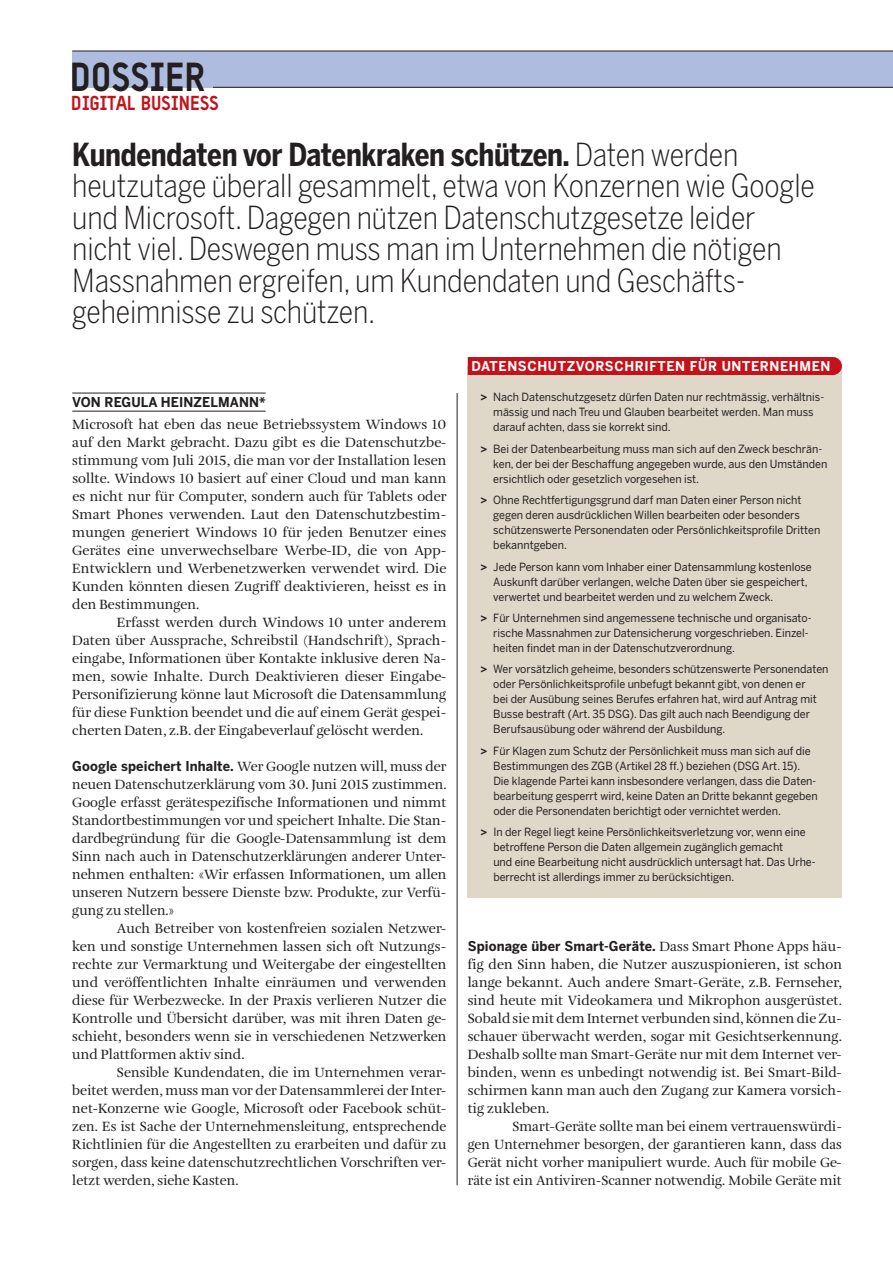
<style>
.page{position:relative;width:893px;height:1263px;background:#fff}
.page>*{position:absolute;margin:0;border:0;box-sizing:border-box;transform-origin:0 0}
.t1{font:900 39px "Typestar";letter-spacing:-.015em;color:#231f20;scale:.95 1}
.t2{font:300 31.5px/31.5px "Benton Sans Cond";letter-spacing:-.005em;color:#231f20}
.t3{font:900 19.5px "Typestar";letter-spacing:-.02em;color:#c4121a;scale:.95 1}
.t4{font:13.8px/18px "Amalia Pro";letter-spacing:.005em;color:#231f20;text-align:justify}
.t5{font:700 13.5px "Benton Sans";letter-spacing:.01em;color:#231f20;scale:.95 1}
.t6{font:700 13.5px "Benton Sans";letter-spacing:.05em;color:#fff;scale:.95 1}
.t7{font:11.25px/15px "Benton Sans";color:#231f20;scale:.95 1}
.s1{font-weight:700}
.s2{font-family:"Benton Sans";font-weight:700;font-size:13.5px}
.s3{font-family:"Amalia Pro";font-weight:400;font-size:13.8px}
</style>
<div class="page">
<div style="left:72px;top:51px;width:821px;height:36px;background:#aebcdf"></div>
<hr style="left:72px;top:51px;width:821px;height:1px;background:#231f20">
<hr style="left:213px;top:87px;width:680px;height:1px;background:#231f20">
<hr style="left:72px;top:393px;width:194px;height:1px;background:#231f20">
<hr style="left:72px;top:411px;width:194px;height:1px;background:#231f20">
<hr style="left:457px;top:393px;width:1px;height:792px;background:#231f20">
<div style="left:468px;top:366px;width:374px;height:531px;background:#dfd8c9"></div>
<div style="left:468px;top:357px;width:374px;height:18px;background:#c4121a"></div>
<h1 class="t1" style="left:70px;top:53px;width:144px">DOSSIER</h1>
<h3 class="t3" style="left:71px;top:91px;width:158px">DIGITAL BUSINESS</h3>
<p class="t2" style="left:72px;top:139px;width:744px"><span class="s1">Kundendaten vor Datenkraken schützen.</span> Daten werden heutzutage überall gesammelt, etwa von Konzernen wie Google und Microsoft. Dagegen nützen Datenschutzgesetze leider nicht viel. Deswegen muss man im Unternehmen die nötigen Massnahmen ergreifen, um Kundendaten und Geschäfts&shy;geheimnisse zu schützen.</p>
<p class="t5" style="left:72px;top:394px;width:205px">VON REGULA HEINZELMANN*</p>
<p class="t4" style="left:72px;top:416px;width:376px">Microsoft hat eben das neue Betriebssystem Windows 10 auf den Markt gebracht. Dazu gibt es die Datenschutzbe&shy;stimmung vom Juli 2015, die man vor der Installation lesen sollte. Windows 10 basiert auf einer Cloud und man kann es nicht nur für Computer, sondern auch für Tablets oder Smart Phones verwenden. Laut den Datenschutzbestim&shy;mungen generiert Windows 10 für jeden Benutzer eines Gerätes eine unverwechselbare Werbe-ID, die von App-Entwicklern und Werbenetzwerken verwendet wird. Die Kunden könnten diesen Zugriff deaktivieren, heisst es in den Bestimmungen.</p>
<p class="t4" style="left:72px;top:614px;width:376px;text-align:left;text-indent:45px">Erfasst werden durch Windows 10 unter anderem Daten über Aussprache, Schreibstil (Handschrift), Sprach&shy;eingabe, Informationen über Kontakte inklusive deren Na&shy;men, sowie Inhalte. Durch Deaktivieren dieser Eingabe-Personifizierung könne laut Microsoft die Datensammlung für diese Funktion beendet und die auf einem Gerät gespei&shy;cherten Daten, z.B. der Eingabeverlauf gelöscht werden.</p>
<p class="t4" style="left:72px;top:758px;width:376px"><span class="s2">GOOGLE SPEICHERT I NHALTE.</span> Wer Google nutzen will, muss der neuen Datenschutzerklärung vom 30. Juni 2015 zustimmen.<br>Google erfasst gerätespezifische Informationen und nimmt Standortbestimmungen vor und speichert Inhalte. Die Stan&shy;dardbegründung für die Google-Datensammlung ist dem Sinn nach auch in Datenschutzerklärungen anderer Unter&shy;nehmen enthalten: «Wir erfassen Informationen, um allen unseren Nutzern bessere Dienste bzw. Produkte, zur Verfü&shy;gung zu stellen.»</p>
<p class="t4" style="left:72px;top:920px;width:376px;text-indent:45px">Auch Betreiber von kostenfreien sozialen Netzwer&shy;ken und sonstige Unternehmen lassen sich oft Nutzungs&shy;rechte zur Vermarktung und Weitergabe der eingestellten und veröffentlichten Inhalte einräumen und verwenden diese für Werbezwecke. In der Praxis verlieren Nutzer die Kontrolle und Übersicht darüber, was mit ihren Daten ge&shy;schieht, besonders wenn sie in verschiedenen Netzwerken und Plattformen aktiv sind.</p>
<p class="t4" style="left:72px;top:1064px;width:376px;text-indent:45px">Sensible Kundendaten, die im Unternehmen verar&shy;beitet werden, muss man vor der Datensammlerei der Inter&shy;net-Konzerne wie Google, Microsoft oder Facebook schüt&shy;zen. Es ist Sache der Unternehmensleitung, entsprechende Richtlinien für die Angestellten zu erarbeiten und dafür zu sorgen, dass keine datenschutzrechtlichen Vorschriften ver&shy;letzt werden, siehe Kasten.</p>
<p class="t6" style="left:471px;top:358px;width:379px">DATENSCHUTZVORSCHRIFTEN FÜR UNTERNEHMEN</p>
<p class="t7" style="left:493px;top:390px;width:350px;text-indent:-13px"><span class="s1">&gt;</span> Nach Datenschutzgesetz dürfen Daten nur rechtmässig, verhältnis&shy;mässig und nach Treu und Glauben bearbeitet werden. Man muss darauf achten, dass sie korrekt sind.</p>
<p class="t7" style="left:493px;top:441px;width:353px;text-indent:-13px"><span class="s1">&gt;</span> Bei der Datenbearbeitung muss man sich auf den Zweck beschrän&shy;ken, der bei der Beschaffung angegeben wurde, aus den Umständen ersichtlich oder gesetzlich vorgesehen ist.</p>
<p class="t7" style="left:493px;top:493px;width:346px;text-indent:-13px"><span class="s1">&gt;</span> Ohne Rechtfertigungsgrund darf man Daten einer Person nicht gegen deren ausdrücklichen Willen bearbeiten oder besonders schützenswerte Personendaten oder Persönlichkeitsprofile Dritten bekanntgeben.</p>
<p class="t7" style="left:493px;top:559px;width:337px;text-indent:-13px"><span class="s1">&gt;</span> Jede Person kann vom Inhaber einer Datensammlung kostenlose<br>Auskunft darüber verlangen, welche Daten über sie gespeichert, verwertet und bearbeitet werden und zu welchem Zweck.</p>
<p class="t7" style="left:493px;top:610px;width:337px;text-indent:-13px"><span class="s1">&gt;</span> Für Unternehmen sind angemessene technische und organisato&shy;rische Massnahmen zur Datensicherung vorgeschrieben. Einzel&shy;heiten findet man in der Datenschutzverordnung.</p>
<p class="t7" style="left:493px;top:662px;width:354px;text-indent:-13px"><span class="s1">&gt;</span> Wer vorsätzlich geheime, besonders schützenswerte Personendaten oder Persönlichkeitsprofile unbefugt bekannt gibt, von denen er<br>bei der Ausübung seines Berufes erfahren hat, wird auf Antrag mit Busse bestraft (Art. 35 DSG). Das gilt auch nach Beendigung der Berufsausübung oder während der Ausbildung.</p>
<p class="t7" style="left:493px;top:743px;width:343px;text-indent:-13px"><span class="s1">&gt;</span> Für Klagen zum Schutz der Persönlichkeit muss man sich auf die Bestimmungen des ZGB (Artikel 28 ff.) beziehen (DSG Art. 15).<br>Die klagende Partei kann insbesondere verlangen, dass die Daten&shy;bearbeitung gesperrt wird, keine Daten an Dritte bekannt gegeben oder die Personendaten berichtigt oder vernichtet werden.</p>
<p class="t7" style="left:493px;top:825px;width:341px;text-indent:-13px"><span class="s1">&gt;</span> In der Regel liegt keine Persönlichkeitsverletzung vor, wenn eine betroffene Person die Daten allgemein zugänglich gemacht<br>und eine Bearbeitung nicht ausdrücklich untersagt hat. Das Urhe&shy;berrecht ist allerdings immer zu berücksichtigen.</p>
<p class="t5" style="left:468px;top:938px;width:395px">SPIONAGE ÜBER SMART-GERÄTE. <span class="s3">Dass Smart Phone Apps häu-</span></p>
<p class="t4" style="left:468px;top:956px;width:376px">fig den Sinn haben, die Nutzer auszuspionieren, ist schon lange bekannt. Auch andere Smart-Geräte, z.B. Fernseher, sind heute mit Videokamera und Mikrophon ausgerüstet.<br>Sobald sie mit dem Internet verbunden sind, können die Zu&shy;schauer überwacht werden, sogar mit Gesichtserkennung.<br>Deshalb sollte man Smart-Geräte nur mit dem Internet ver&shy;binden, wenn es unbedingt notwendig ist. Bei Smart-Bild&shy;schirmen kann man auch den Zugang zur Kamera vorsich&shy;tig zukleben.</p>
<p class="t4" style="left:468px;top:1118px;width:376px;text-align:left;text-indent:45px">Smart-Geräte sollte man bei einem vertrauenswürdi&shy;gen Unternehmer besorgen, der garantieren kann, dass das Gerät nicht vorher manipuliert wurde. Auch für mobile Ge&shy;räte ist ein Antiviren-Scanner notwendig. Mobile Geräte mit</p>
</div>
